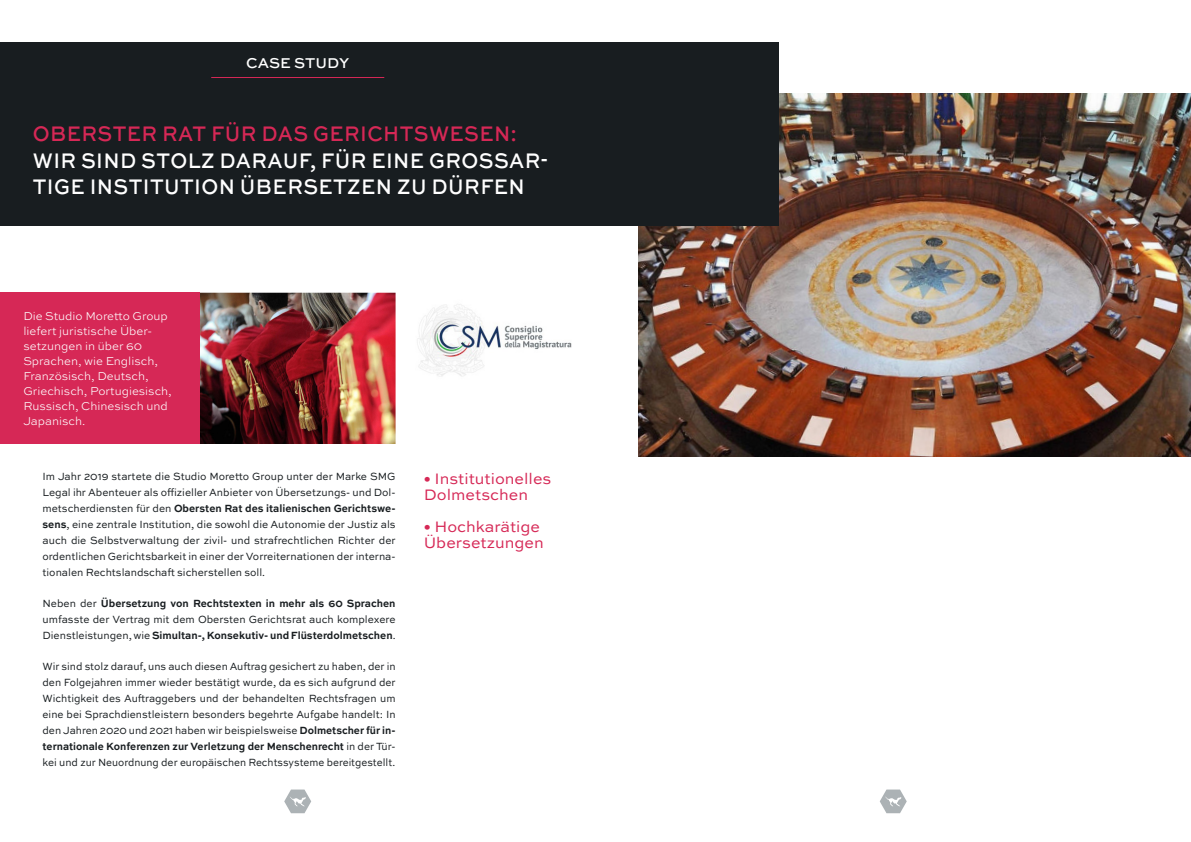
<style>
.page{position:relative;width:1191px;height:842px;background:#fff}
.page>*{position:absolute;margin:0;border:0;box-sizing:border-box;transform-origin:0 0}
.t1{font:500 22.2px/26.7px "Sweet Sans Pro";letter-spacing:.02em;color:#fff;scale:.9 1}
.t2{font:500 22.2px "Sweet Sans Pro";letter-spacing:.02em;color:#d62856;scale:.9 1}
.t3{font:16px/16px "Sweet Sans Pro";color:#d62856}
.t4{font:500 15px "Sweet Sans Pro";color:#fff}
.t5{font:300 12px/15px "Sweet Sans Pro";color:#fff}
.t6{font:11px/16px "Sweet Sans Pro";color:#181d20;text-align:justify;scale:.93 1}
.t7{font:11px/16px "Sweet Sans Pro";color:#181d20;text-align:justify;scale:.94 1}
.t8{font:700 11px/16px "Sweet Sans Pro";color:#181d20;text-align:justify;scale:.94 1}
.s1{font-weight:700}
.s2{font-weight:400}
</style>
<div class="page">
<img style="left:638px;top:94px;width:553px;height:362px">
<div style="left:0;top:43px;width:778px;height:183px;background:#181d20"></div>
<svg style="left:284px;top:789px;width:27px;height:24px"></svg>
<hr style="left:211px;top:77px;width:173px;height:1px;background:#d62856">
<svg style="left:880px;top:789px;width:26px;height:24px"></svg>
<img style="left:200px;top:293px;width:195px;height:151px">
<div style="left:0;top:293px;width:200px;height:151px;background:#d62856"></div>
<img style="left:417px;top:304px;width:155px;height:73px">
<p class="t4" style="left:246px;top:52px;width:105px">CASE STUDY</p>
<p class="t2" style="left:33px;top:117px;width:539px">OBERSTER RAT FÜR DAS GERICHTSWESEN:</p>
<p class="t1" style="left:33px;top:146px;width:574px">WIR SIND STOLZ DARAUF, FÜR EINE GROSSAR-<br>TIGE INSTITUTION ÜBERSETZEN ZU DÜRFEN</p>
<p class="t5" style="left:23px;top:309px;width:146px">Die Studio Moretto Group</p>
<p class="t5" style="left:23px;top:324px;width:150px">liefert juristische Über&shy;setzungen in über 60<br>Sprachen, wie Englisch,<br>Französisch, Deutsch,<br>Griechisch, Portugiesisch,<br>Russisch, Chinesisch und<br>Japanisch.</p>
<p class="t7" style="left:43px;top:468px;width:377px">Im Jahr 2019 startete die Studio Moretto Group unter der Marke SMG Legal ihr Abenteuer als offizieller Anbieter von Übersetzungs- und Dol&shy;metscherdiensten für den <span class="s1">Obersten Rat des italienischen Gerichtswe&shy;sens</span>, eine zentrale Institution, die sowohl die Autonomie der Justiz als auch die Selbstverwaltung der zivil- und strafrechtlichen Richter der ordentlichen Gerichtsbarkeit in einer der Vorreiternationen der interna&shy;tionalen Rechtslandschaft sicherstellen soll.</p>
<p class="t8" style="left:43px;top:595px;width:377px"><span class="s2">Neben der</span> Übersetzung von Rechtstexten in mehr als 60 Sprachen <span class="s2">umfasste der Vertrag mit dem Obersten Gerichtsrat auch komplexere Dienstleistungen, wie</span> Simultan-, Konsekutiv- und Flüsterdolmetschen<span class="s2">.</span></p>
<p class="t6" style="left:43px;top:658px;width:381px">Wir sind stolz darauf, uns auch diesen Auftrag gesichert zu haben, der in den Folgejahren immer wieder bestätigt wurde, da es sich aufgrund der Wichtigkeit des Auftraggebers und der behandelten Rechtsfragen um eine bei Sprachdienstleistern besonders begehrte Aufgabe handelt: In den Jahren 2020 und 2021 haben wir beispielsweise <span class="s1">Dolmetscher für in&shy;ternationale Konferenzen zur Verletzung der Menschenrecht</span> in der Tür&shy;kei und zur Neuordnung der europäischen Rechtssysteme bereitgestellt.</p>
<p class="t3" style="left:424px;top:470px;width:129px">• Institutionelles<br>Dolmetschen</p>
<p class="t3" style="left:424px;top:518px;width:121px">• Hochkarätige<br>Übersetzungen</p>
</div>
